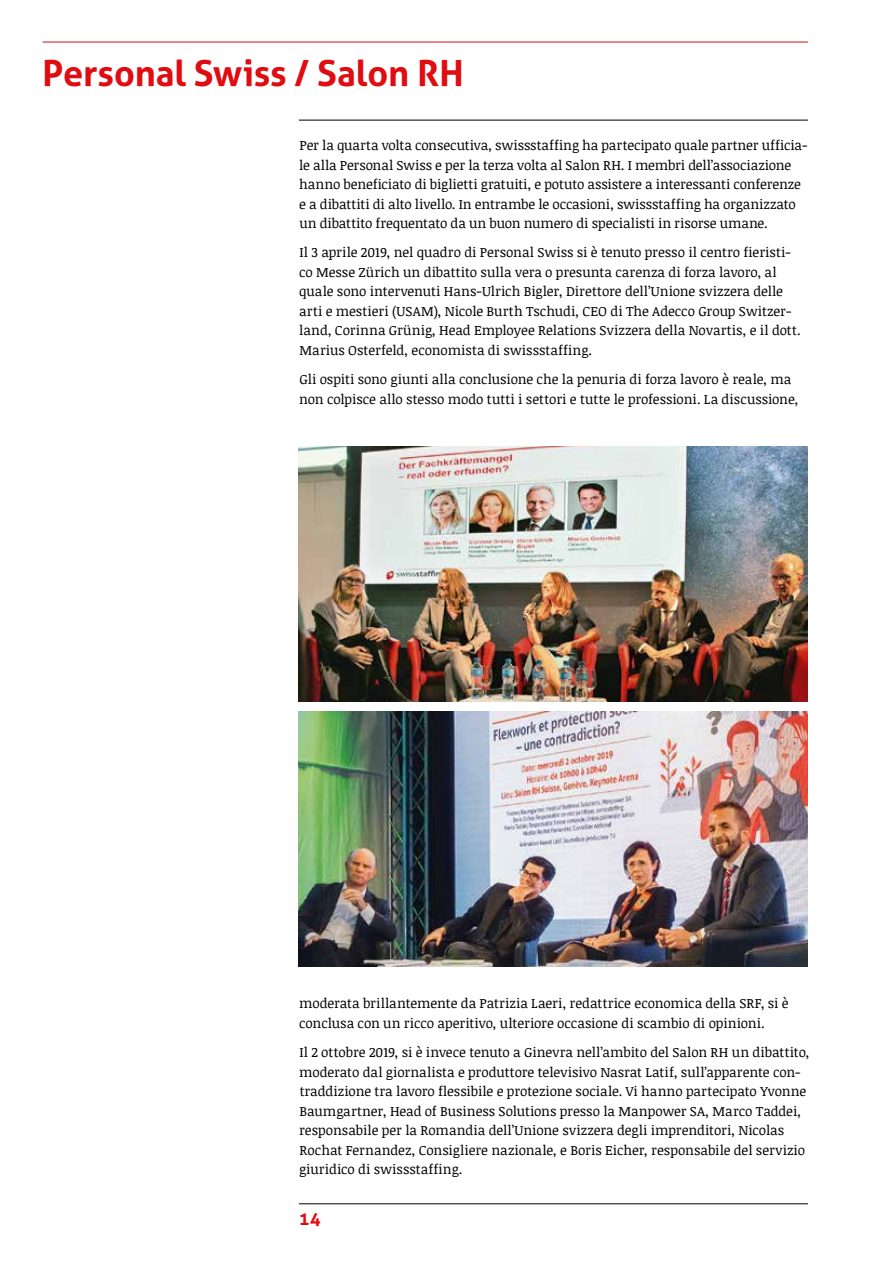
<style>
.page{position:relative;width:893px;height:1263px;background:#fff}
.page>*{position:absolute;margin:0;border:0;box-sizing:border-box;transform-origin:0 0}
.t1{font:700 36px "Aller";letter-spacing:-.005em;color:#df0c12}
.t2{font:700 18px "Aller";color:#df0c12}
.t3{font:13.5px/19.5px "Noticia Text";letter-spacing:-.005em;color:#000}
</style>
<div class="page">
<hr style="left:299px;top:1203px;width:509px;height:1px;background:#000">
<hr style="left:299px;top:120px;width:509px;height:1px;background:#000">
<img style="left:299px;top:446px;width:509px;height:256px">
<img style="left:299px;top:711px;width:509px;height:255px">
<hr style="left:43px;top:42px;width:765px;height:1px;background:#df0c12">
<h1 class="t1" style="left:43px;top:51px;width:423px">Personal Swiss / Salon RH</h1>
<p class="t3" style="left:299px;top:135px;width:510px">Per la quarta volta consecutiva, swissstaffing ha partecipato quale partner ufficia&shy;le alla Personal Swiss e per la terza volta al Salon RH. I membri dell’associazione hanno beneficiato di biglietti gratuiti, e potuto assistere a interessanti conferenze e a dibattiti di alto livello. In entrambe le occasioni, swissstaffing ha organizzato un dibattito frequentato da un buon numero di specialisti in risorse umane.</p>
<p class="t3" style="left:299px;top:243px;width:503px">Il 3 aprile 2019, nel quadro di Personal Swiss si è tenuto presso il centro fieristi&shy;co Messe Zürich un dibattito sulla vera o presunta carenza di forza lavoro, al quale sono intervenuti Hans-Ulrich Bigler, Direttore dell’Unione svizzera delle arti e mestieri (USAM), Nicole Burth Tschudi, CEO di The Adecco Group Switzer&shy;land, Corinna Grünig, Head Employee Relations Svizzera della Novartis, e il dott.<br>Marius Osterfeld, economista di swissstaffing.</p>
<p class="t3" style="left:299px;top:369px;width:501px">Gli ospiti sono giunti alla conclusione che la penuria di forza lavoro è reale, ma non colpisce allo stesso modo tutti i settori e tutte le professioni. La discussione,</p>
<p class="t3" style="left:299px;top:993px;width:491px">moderata brillantemente da Patrizia Laeri, redattrice economica della SRF, si è conclusa con un ricco aperitivo, ulteriore occasione di scambio di opinioni.</p>
<p class="t3" style="left:299px;top:1042px;width:512px">Il 2 ottobre 2019, si è invece tenuto a Ginevra nell’ambito del Salon RH un dibattito, moderato dal giornalista e produttore televisivo Nasrat Latif, sull’apparente con&shy;traddizione tra lavoro flessibile e protezione sociale. Vi hanno partecipato Yvonne Baumgartner, Head of Business Solutions presso la Manpower SA, Marco Taddei, responsabile per la Romandia dell’Unione svizzera degli imprenditori, Nicolas Rochat Fernandez, Consigliere nazionale, e Boris Eicher, responsabile del servizio giuridico di swissstaffing.</p>
<h2 class="t2" style="left:299px;top:1208px;width:23px">14</h2>
</div>
